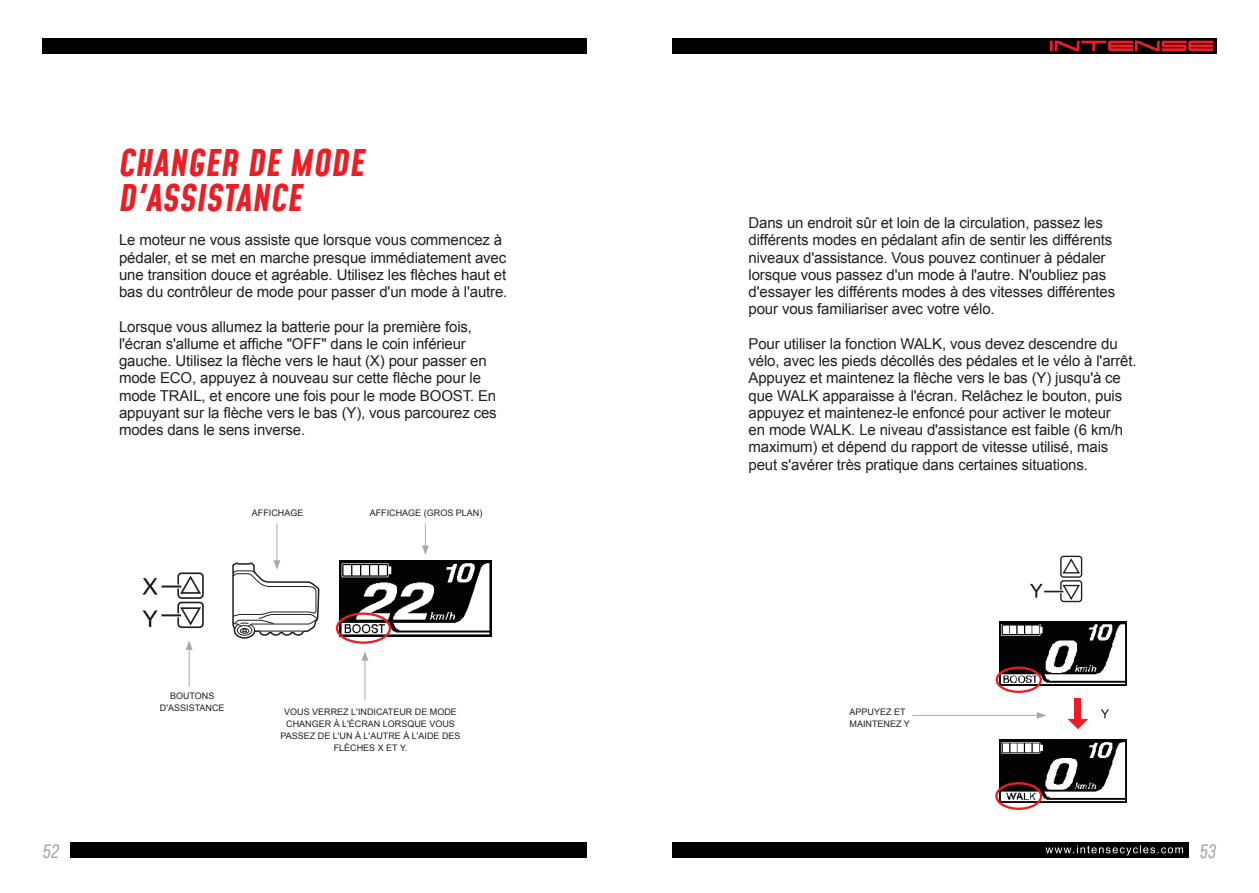
<style>
.page{position:relative;width:1259px;height:893px;background:#fff}
.page>*{position:absolute;margin:0;border:0;box-sizing:border-box;transform-origin:0 0}
.t1{font:italic 700 36px/34.5px "Mohave";color:#ea1e24}
.t2{font:italic 18px "Mohave";color:#a9a8a9}
.t3{font:15px/17.2px "Arial";letter-spacing:-.01em;color:#231f20}
.t4{font:9px/12px "Arial";color:#231f20;text-align:center}
</style>
<div class="page">
<div style="left:70px;top:843px;width:517px;height:15px;background:#000"></div>
<div style="left:672px;top:843px;width:516px;height:15px;background:#000"></div>
<svg style="left:1045px;top:845px;width:138px;height:10px"></svg>
<div style="left:43px;top:38px;width:544px;height:15px;background:#000"></div>
<div style="left:672px;top:38px;width:544px;height:15px;background:#000"></div>
<svg style="left:1050px;top:41px;width:163px;height:10px"></svg>
<hr style="left:189px;top:647px;width:1px;height:40px;background:#a8a9ad">
<svg style="left:186px;top:640px;width:7px;height:10px"></svg>
<hr style="left:276px;top:523px;width:1px;height:40px;background:#a8a9ad">
<svg style="left:422px;top:523px;width:7px;height:32px"></svg>
<hr style="left:364px;top:658px;width:1px;height:43px;background:#a8a9ad">
<svg style="left:361px;top:651px;width:7px;height:10px"></svg>
<hr style="left:912px;top:715px;width:127px;height:1px;background:#a8a9ad">
<svg style="left:1036px;top:712px;width:10px;height:7px"></svg>
<div style="left:177px;top:572px;width:27px;height:27px;border:2px solid #231f20;border-radius:3px"></div>
<div style="left:177px;top:602px;width:27px;height:26px;border:2px solid #231f20;border-radius:3px"></div>
<svg style="left:179px;top:606px;width:23px;height:21px"></svg>
<svg style="left:161px;top:613px;width:20px;height:4px"></svg>
<hr style="left:161px;top:614px;width:20px;height:2px;background:#231f20">
<svg style="left:142px;top:610px;width:16px;height:17px"></svg>
<svg style="left:142px;top:574px;width:60px;height:21px"></svg>
<svg style="left:232px;top:560px;width:88px;height:79px"></svg>
<img style="left:340px;top:561px;width:152px;height:76px">
<img style="left:439px;top:585px;width:30px;height:15px">
<div style="left:336px;top:612px;width:55px;height:32px;border:2px solid #ea1e24;border-radius:50%"></div>
<div style="left:1060px;top:556px;width:22px;height:22px;border:1px solid #231f20;border-radius:3px"></div>
<svg style="left:1061px;top:557px;width:20px;height:18px"></svg>
<div style="left:1060px;top:580px;width:22px;height:22px;border:1px solid #231f20;border-radius:3px"></div>
<svg style="left:1030px;top:584px;width:50px;height:17px"></svg>
<img style="left:999px;top:622px;width:127px;height:63px">
<div style="left:995px;top:667px;width:47px;height:26px;border:2px solid #ea1e24;border-radius:50%"></div>
<svg style="left:1068px;top:719px;width:20px;height:10px"></svg>
<div style="left:1074px;top:698px;width:7px;height:22px;background:#ea1e24"></div>
<svg style="left:1101px;top:709px;width:8px;height:9px"></svg>
<img style="left:999px;top:739px;width:127px;height:64px">
<div style="left:995px;top:782px;width:47px;height:28px;border:2px solid #ea1e24;border-radius:50%"></div>
<h1 class="t1" style="left:119px;top:146px;width:248px">CHANGER DE MODE<br>D'ASSISTANCE</h1>
<p class="t3" style="left:119px;top:232px;width:390px">Le moteur ne vous assiste que lorsque vous commencez à pédaler, et se met en marche presque immédiatement avec une transition douce et agréable. Utilisez les flèches haut et bas du contrôleur de mode pour passer d'un mode à l'autre.</p>
<p class="t3" style="left:119px;top:318px;width:379px">Lorsque vous allumez la batterie pour la première fois, l'écran s'allume et affiche "OFF" dans le coin inférieur gauche. Utilisez la flèche vers le haut (X) pour passer en mode ECO, appuyez à nouveau sur cette flèche pour le mode TRAIL, et encore une fois pour le mode BOOST. En appuyant sur la flèche vers le bas (Y), vous parcourez ces modes dans le sens inverse.</p>
<p class="t4" style="left:252px;top:507px;width:53px">AFFICHAGE</p>
<p class="t4" style="left:370px;top:507px;width:114px">AFFICHAGE (GROS PLAN)</p>
<p class="t4" style="left:160px;top:690px;width:66px">BOUTONS<br>D'ASSISTANCE</p>
<p class="t4" style="left:280px;top:706px;width:182px">VOUS VERREZ L'INDICATEUR DE MODE<br>CHANGER À L'ÉCRAN LORSQUE VOUS<br>PASSEZ DE L'UN À L'AUTRE À L'AIDE DES<br>FLÈCHES X ET Y.</p>
<p class="t3" style="left:748px;top:214px;width:368px">Dans un endroit sûr et loin de la circulation, passez les différents modes en pédalant afin de sentir les différents niveaux d'assistance. Vous pouvez continuer à pédaler lorsque vous passez d'un mode à l'autre. N'oubliez pas d'essayer les différents modes à des vitesses différentes pour vous familiariser avec votre vélo.</p>
<p class="t3" style="left:748px;top:335px;width:389px">Pour utiliser la fonction WALK, vous devez descendre du vélo, avec les pieds décollés des pédales et le vélo à l'arrêt.<br>Appuyez et maintenez la flèche vers le bas (Y) jusqu'à ce que WALK apparaisse à l'écran. Relâchez le bouton, puis appuyez et maintenez-le enfoncé pour activer le moteur<br>en mode WALK. Le niveau d'assistance est faible (6 km/h maximum) et dépend du rapport de vitesse utilisé, mais peut s'avérer très pratique dans certaines situations.</p>
<p class="t4" style="left:849px;top:705px;width:62px;text-align:left">APPUYEZ ET<br>MAINTENEZ Y</p>
<p class="t2" style="left:43px;top:840px;width:18px">52</p>
<p class="t2" style="left:1199px;top:840px;width:19px">53</p>
</div>
